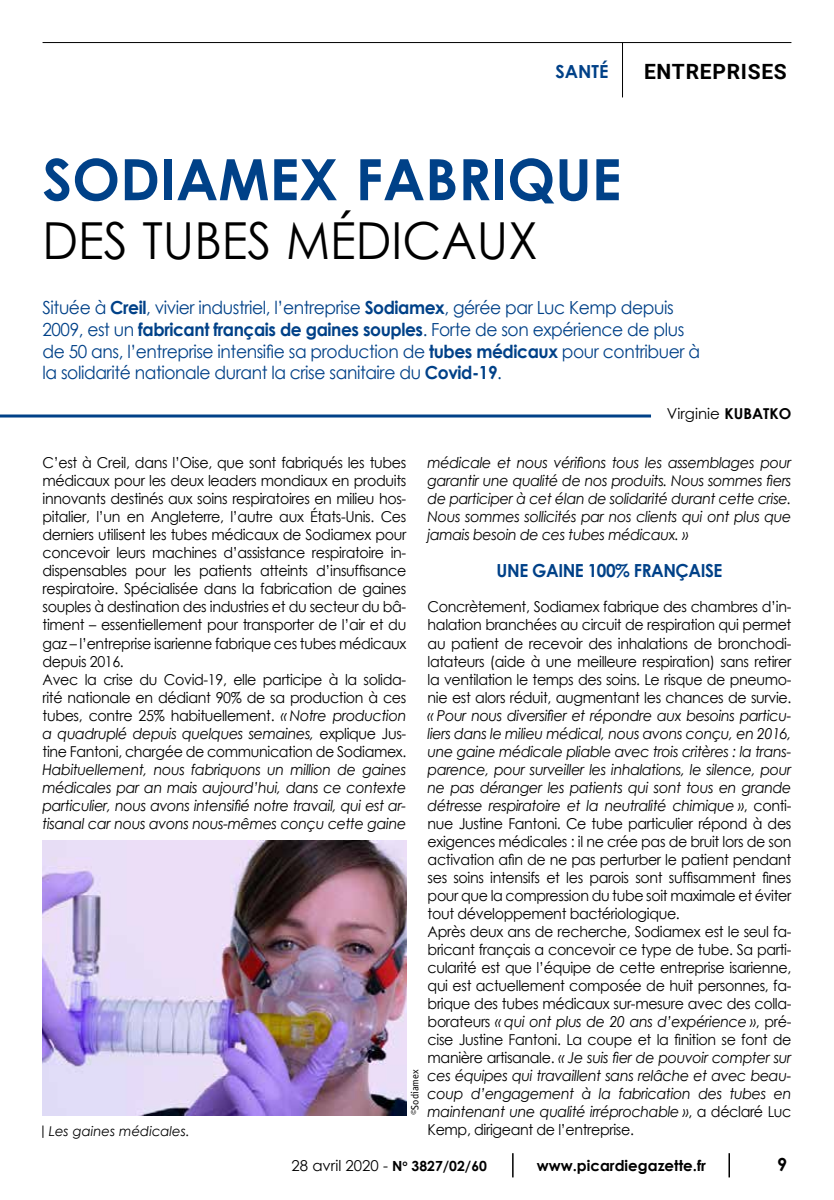
<style>
.page{position:relative;width:834px;height:1200px;background:#fff}
.page>*{position:absolute;margin:0;border:0;box-sizing:border-box;transform-origin:0 0}
.t1{font:700 57px "Century Gothic";color:#004188}
.t2{font:51px "Century Gothic";color:#000;scale:.94 1}
.t3{font:700 21px "Roboto";letter-spacing:.035em;color:#000}
.t4{font:18px/21.6px "Century Gothic";letter-spacing:-.025em;color:#004188;scale:.95 1}
.t5{font:700 18px "Century Gothic";letter-spacing:-.025em;color:#004188;scale:.95 1}
.t6{font:700 18px "Century Gothic";letter-spacing:-.025em;color:#004188}
.t7{font:700 18px "Century Gothic";color:#000}
.t8{font:15px/18px "Century Gothic";letter-spacing:-.025em;color:#000;scale:.95 1}
.t9{font:italic 15px/18px "Century Gothic";letter-spacing:-.025em;color:#000;text-align:justify;scale:.95 1}
.t10{font:15px "Century Gothic";color:#000}
.t11{font:700 15px "Century Gothic";color:#000}
.t12{font:italic 13.5px "Century Gothic";color:#000}
.t13{font:10.5px "Officina Sans";color:#000}
.s1{font-weight:700}
.s2{font-style:italic}
.s3{font-weight:700;font-size:13.95px}
</style>
<div class="page">
<svg style="left:728px;top:1153px;width:1px;height:24px"></svg>
<svg style="left:512px;top:1153px;width:1px;height:24px"></svg>
<hr style="left:0;top:414px;width:651px;height:3px;background:#004188">
<svg style="left:43px;top:1125px;width:1px;height:12px"></svg>
<img style="left:43px;top:840px;width:363px;height:274px">
<hr style="left:43px;top:42px;width:748px;height:1px;background:#000">
<hr style="left:622px;top:43px;width:1px;height:54px;background:#000">
<p class="t6" style="left:555px;top:57px;width:54px">SANTÉ</p>
<h3 class="t3" style="left:644px;top:56px;width:144px">ENTREPRISES</h3>
<h1 class="t1" style="left:43px;top:136px;width:580px">SODIAMEX FABRIQUE</h1>
<h2 class="t2" style="left:43px;top:205px;width:528px">DES TUBES MÉDICAUX</h2>
<p class="t4" style="left:43px;top:297px;width:693px">Située à <span class="s1">Creil</span>, vivier industriel, l’entreprise <span class="s1">Sodiamex</span>, gérée par Luc Kemp depuis 2009, est un <span class="s1">fabricant français de gaines souples</span>. Forte de son expérience de plus de 50 ans, l’entreprise intensifie sa production de <span class="s1">tubes médicaux</span> pour contribuer à la solidarité nationale durant la crise sanitaire du <span class="s1">Covid-19</span>.</p>
<p class="t10" style="left:666px;top:402px;width:126px">Virginie <span class="s1">KUBATKO</span></p>
<p class="t8" style="left:43px;top:453px;width:384px">C’est à Creil, dans l’Oise, que sont fabriqués les tubes médicaux pour les deux leaders mondiaux en produits innovants destinés aux soins respiratoires en milieu hos&shy;pitalier, l’un en Angleterre, l’autre aux États-Unis. Ces derniers utilisent les tubes médicaux de Sodiamex pour concevoir leurs machines d’assistance respiratoire in&shy;dispensables pour les patients atteints d’insuffisance respiratoire. Spécialisée dans la fabrication de gaines souples à destination des industries et du secteur du bâ&shy;timent – essentiellement pour transporter de l’air et du gaz – l’entreprise isarienne fabrique ces tubes médicaux depuis 2016.<br>Avec la crise du Covid-19, elle participe à la solida&shy;rité nationale en dédiant 90% de sa production à ces tubes, contre 25% habituellement. <span class="s2">« Notre production a quadruplé depuis quelques semaines,</span> explique Jus&shy;tine Fantoni, chargée de communication de Sodiamex.</p>
<p class="t9" style="left:43px;top:759px;width:384px">Habituellement, nous fabriquons un million de gaines médicales par an mais aujourd’hui, dans ce contexte particulier, nous avons intensifié notre travail, qui est ar&shy;tisanal car nous avons nous-mêmes conçu cette gaine</p>
<p class="t9" style="left:427px;top:453px;width:384px">médicale et nous vérifions tous les assemblages pour garantir une qualité de nos produits. Nous sommes fiers de participer à cet élan de solidarité durant cette crise.<br>Nous sommes sollicités par nos clients qui ont plus que jamais besoin de ces tubes médicaux. »</p>
<p class="t5" style="left:496px;top:556px;width:239px">UNE GAINE 100% FRANÇAISE</p>
<p class="t8" style="left:427px;top:597px;width:384px;text-align:justify">Concrètement, Sodiamex fabrique des chambres d’in&shy;halation branchées au circuit de respiration qui permet au patient de recevoir des inhalations de bronchodi&shy;latateurs (aide à une meilleure respiration) sans retirer la ventilation le temps des soins. Le risque de pneumo&shy;nie est alors réduit, augmentant les chances de survie.</p>
<p class="t8" style="left:427px;top:705px;width:384px"><span class="s2">« Pour nous diversifier et répondre aux besoins particu&shy;liers dans le milieu médical, nous avons conçu, en 2016, une gaine médicale pliable avec trois critères : la trans&shy;parence, pour surveiller les inhalations, le silence, pour ne pas déranger les patients qui sont tous en grande détresse respiratoire et la neutralité chimique »</span>, conti&shy;nue Justine Fantoni. Ce tube particulier répond à des exigences médicales : il ne crée pas de bruit lors de son activation afin de ne pas perturber le patient pendant ses soins intensifs et les parois sont suffisamment fines pour que la compression du tube soit maximale et éviter tout développement bactériologique.<br>Après deux ans de recherche, Sodiamex est le seul fa&shy;bricant français a concevoir ce type de tube. Sa parti&shy;cularité est que l’équipe de cette entreprise isarienne, qui est actuellement composée de huit personnes, fa&shy;brique des tubes médicaux sur-mesure avec des colla&shy;borateurs <span class="s2">« qui ont plus de 20 ans d’expérience »</span>, pré&shy;cise Justine Fantoni. La coupe et la finition se font de manière artisanale. <span class="s2">« Je suis fier de pouvoir compter sur ces équipes qui travaillent sans relâche et avec beau&shy;coup d’engagement à la fabrication des tubes en maintenant une qualité irréprochable »</span>, a déclaré Luc</p>
<p class="t13" style="left:408px;top:1114px;width:47px;rotate:-90deg">©Sodiamex</p>
<p class="t12" style="left:49px;top:1120px;width:142px">Les gaines médicales.</p>
<p class="t8" style="left:427px;top:1119px;width:219px">Kemp, dirigeant de l’entreprise.</p>
<p class="t10" style="left:291px;top:1154px;width:197px">28 avril 2020 - <span class="s3">N</span><sup>o</sup> <span class="s3">3827/02/60</span></p>
<p class="t11" style="left:536px;top:1154px;width:171px">www.picardiegazette.fr</p>
<p class="t7" style="left:777px;top:1150px;width:12px">9</p>
</div>
